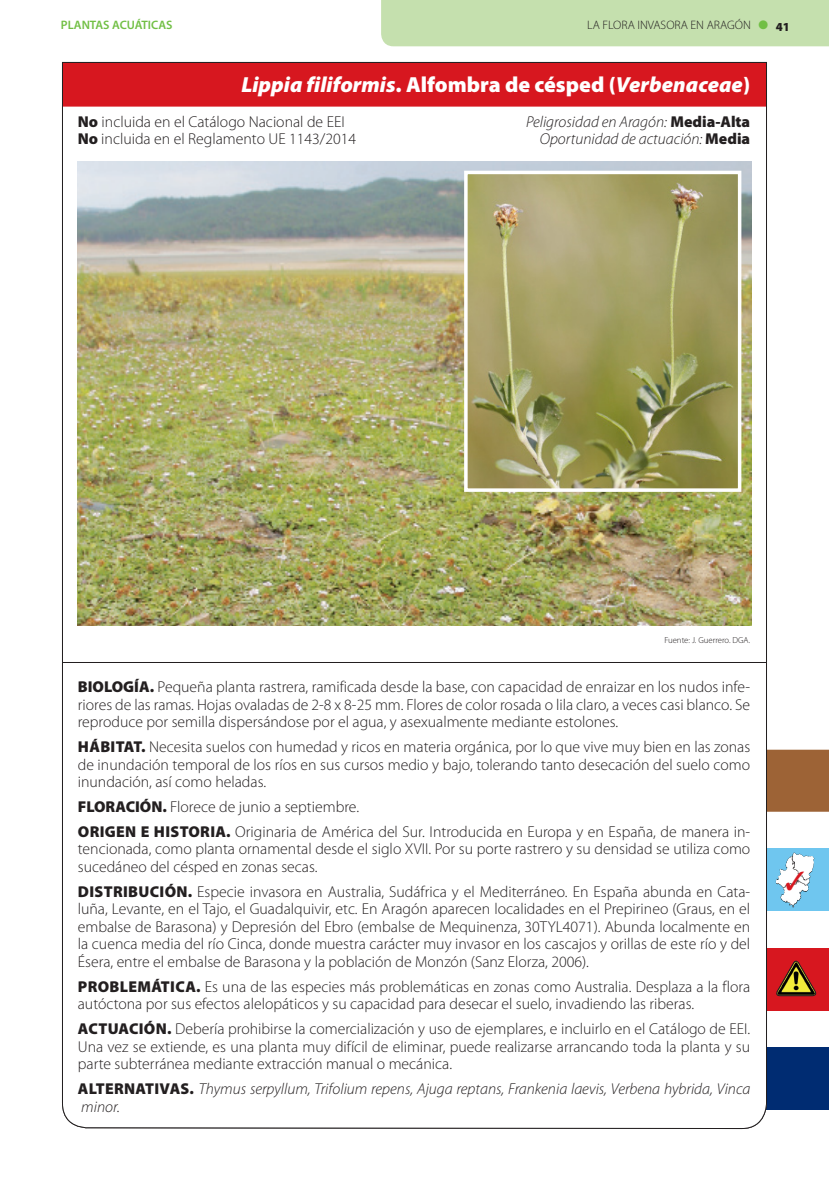
<style>
.page{position:relative;width:829px;height:1191px;background:#fff}
.page>*{position:absolute;margin:0;border:0;box-sizing:border-box;transform-origin:0 0}
.t1{font:italic 900 21.88px "Myriad Pro";color:#fff}
.t2{font:300 15.75px/17.7px "Myriad Pro";color:#231f20;text-align:justify}
.t3{font:italic 300 15.75px/17.7px "Myriad Pro";color:#231f20}
.t4{font:300 12.25px "Myriad Pro";color:#231f20}
.t5{font:600 12.25px "Myriad Pro";color:#71bf44}
.t6{font:300 8.75px "Myriad Pro";color:#231f20}
.s1{color:#71bf44}
.s2{font-weight:900}
.s3{font-style:normal}
.s4{font-weight:900;font-style:normal}
</style>
<div class="page">
<div style="left:763px;top:1047px;width:65px;height:62px;background:#002c72"></div>
<div style="left:767px;top:749px;width:61px;height:62px;background:#9d6336"></div>
<svg style="left:767px;top:849px;width:61px;height:62px;fill:#6fc6ef"></svg>
<img style="left:775px;top:853px;width:18px;height:28px">
<div style="left:741px;top:948px;width:87px;height:62px;background:#d7171f"></div>
<svg style="left:776px;top:960px;width:41px;height:36px"></svg>
<img style="left:62px;top:62px;width:705px;height:1067px">
<img style="left:469px;top:176px;width:267px;height:311px">
<div style="left:464px;top:171px;width:277px;height:321px;border:4px solid #fff"></div>
<hr style="left:62px;top:662px;width:704px;height:1px;background:#231f20">
<div style="left:381px;top:0;width:447px;height:46px;background:#c5e0ae"></div>
<svg style="left:786px;top:871px;width:17px;height:19px"></svg>
<p class="t5" style="left:61px;top:18px;width:113px">PLANTAS ACUÁTICAS</p>
<p class="t4" style="left:587px;top:19px;width:204px">LA FLORA INVASORA EN ARAGÓN <span class="s1">●</span> <span class="s2">41</span></p>
<h1 class="t1" style="left:241px;top:73px;width:510px">Lippia filiformis<span class="s3">. Alfombra de césped (</span>Verbenaceae<span class="s3">)</span></h1>
<p class="t2" style="left:78px;top:113px;width:268px"><span class="s2">No</span> incluida en el Catálogo Nacional de EEI</p>
<p class="t3" style="left:526px;top:113px;width:226px">Peligrosidad en Aragón: <span class="s4">Media-Alta</span></p>
<p class="t2" style="left:78px;top:131px;width:280px"><span class="s2">No</span> incluida en el Reglamento UE 1143/2014</p>
<p class="t3" style="left:539px;top:131px;width:212px">Oportunidad de actuación: <span class="s4">Media</span></p>
<p class="t6" style="left:664px;top:635px;width:87px">Fuente: J. Guerrero. DGA.</p>
<p class="t2" style="left:78px;top:678px;width:674px"><span class="s2">BIOLOGÍA.</span> Pequeña planta rastrera, ramificada desde la base, con capacidad de enraizar en los nudos infe&shy;riores de las ramas. Hojas ovaladas de 2-8 x 8-25 mm. Flores de color rosada o lila claro, a veces casi blanco. Se reproduce por semilla dispersándose por el agua, y asexualmente mediante estolones.</p>
<p class="t2" style="left:78px;top:738px;width:673px"><span class="s2">HÁBITAT.</span> Necesita suelos con humedad y ricos en materia orgánica, por lo que vive muy bien en las zonas de inundación temporal de los ríos en sus cursos medio y bajo, tolerando tanto desecación del suelo como inundación, así como heladas.</p>
<p class="t2" style="left:78px;top:794px;width:674px;line-height:24.7px"><span class="s2">FLORACIÓN.</span> Florece de junio a septiembre.<br><span class="s2">ORIGEN E HISTORIA.</span> Originaria de América del Sur. Introducida en Europa y en España, de manera in-</p>
<p class="t2" style="left:78px;top:840px;width:674px">tencionada, como planta ornamental desde el siglo XVII. Por su porte rastrero y su densidad se utiliza como sucedáneo del césped en zonas secas.</p>
<p class="t2" style="left:78px;top:882px;width:674px"><span class="s2">DISTRIBUCIÓN.</span> Especie invasora en Australia, Sudáfrica y el Mediterráneo. En España abunda en Cata&shy;luña, Levante, en el Tajo, el Guadalquivir, etc. En Aragón aparecen localidades en el Prepirineo (Graus, en el embalse de Barasona) y Depresión del Ebro (embalse de Mequinenza, 30TYL4071). Abunda localmente en la cuenca media del río Cinca, donde muestra carácter muy invasor en los cascajos y orillas de este río y del Ésera, entre el embalse de Barasona y la población de Monzón (Sanz Elorza, 2006).</p>
<p class="t2" style="left:78px;top:978px;width:673px"><span class="s2">PROBLEMÁTICA.</span> Es una de las especies más problemáticas en zonas como Australia. Desplaza a la flora autóctona por sus efectos alelopáticos y su capacidad para desecar el suelo, invadiendo las riberas.</p>
<p class="t2" style="left:78px;top:1020px;width:673px"><span class="s2">ACTUACIÓN.</span> Debería prohibirse la comercialización y uso de ejemplares, e incluirlo en el Catálogo de EEI.<br>Una vez se extiende, es una planta muy difícil de eliminar, puede realizarse arrancando toda la planta y su parte subterránea mediante extracción manual o mecánica.</p>
<p class="t3" style="left:78px;top:1080px;width:673px"><span class="s4">ALTERNATIVAS.</span> Thymus serpyllum, Trifolium repens, Ajuga reptans, Frankenia laevis, Verbena hybrida, Vinca minor.</p>
</div>
